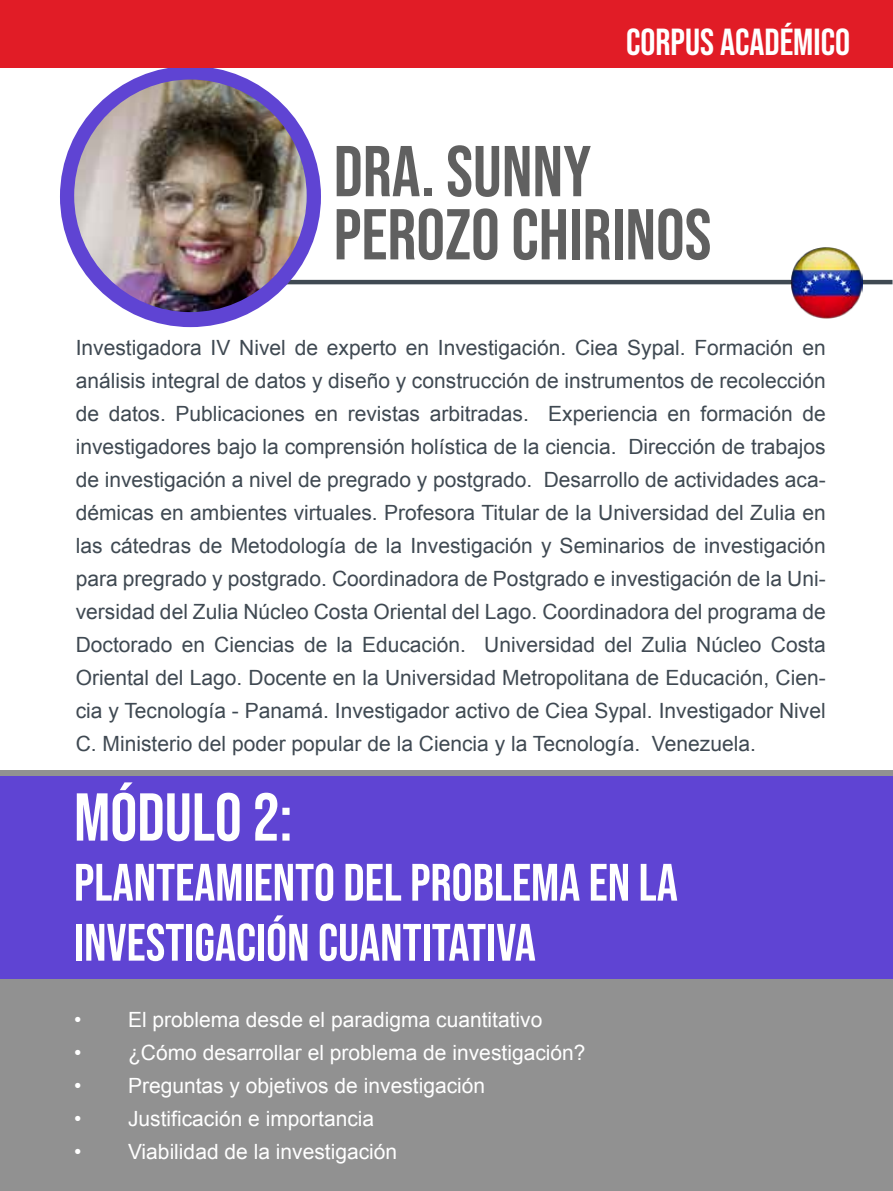
<style>
.page{position:relative;width:893px;height:1191px;background:#fff}
.page>*{position:absolute;margin:0;border:0;box-sizing:border-box;transform-origin:0 0}
.t1{font:71.7px/63.2px "Bebas Neue";color:#606060}
.t2{font:67.5px "Bebas Neue";color:#fff}
.t3{font:52.5px/60px "Bebas Neue";color:#fff}
.t4{font:37.5px "Bebas Neue";color:#fff}
.t5{font:21px/33px "Arial";color:#3f4952;text-align:justify}
.t6{font:21px "Arial";color:#fff}
</style>
<div class="page">
<hr style="left:283px;top:280px;width:609px;height:4px;background:#3f4952">
<div style="left:60px;top:66px;width:261px;height:261px;background:#5f44d3;border-radius:50%"></div>
<div style="left:0;top:770px;width:892px;height:421px;background:#919191"></div>
<img style="left:74px;top:80px;width:233px;height:232px;border-radius:116px">
<div style="left:0;top:0;width:893px;height:68px;background:#e11c26"></div>
<img style="left:790px;top:247px;width:72px;height:71px">
<div style="left:0;top:776px;width:892px;height:202px;background:#5f44d3"></div>
<h3 class="t4" style="left:626px;top:21px;width:226px">CORPUS ACADÉMICO</h3>
<h1 class="t1" style="left:334px;top:139px;width:379px">DRA. SUNNY<br>PEROZO CHIRINOS</h1>
<p class="t5" style="left:76px;top:331px;width:752px">Investigadora IV Nivel de experto en Investigación. Ciea Sypal. Formación en análisis integral de datos y diseño y construcción de instrumentos de recolección de datos. Publicaciones en revistas arbitradas. Experiencia en formación de investigadores bajo la comprensión holística de la ciencia. Dirección de trabajos de investigación a nivel de pregrado y postgrado. Desarrollo de actividades aca&shy;démicas en ambientes virtuales. Profesora Titular de la Universidad del Zulia en las cátedras de Metodología de la Investigación y Seminarios de investigación para pregrado y postgrado. Coordinadora de Postgrado e investigación de la Uni&shy;versidad del Zulia Núcleo Costa Oriental del Lago. Coordinadora del programa de Doctorado en Ciencias de la Educación. Universidad del Zulia Núcleo Costa Oriental del Lago. Docente en la Universidad Metropolitana de Educación, Cien&shy;cia y Tecnología - Panamá. Investigador activo de Ciea Sypal. Investigador Nivel C. Ministerio del poder popular de la Ciencia y la Tecnología. Venezuela.</p>
<h2 class="t2" style="left:74px;top:779px;width:220px">MÓDULO 2:</h2>
<h3 class="t3" style="left:74px;top:852px;width:605px">PLANTEAMIENTO DEL PROBLEMA EN LA<br>INVESTIGACIÓN CUANTITATIVA</h3>
<p class="t6" style="left:74px;top:1005px;width:470px">• El problema desde el paradigma cuantitativo</p>
<p class="t6" style="left:74px;top:1038px;width:513px">• ¿Cómo desarrollar el problema de investigación?</p>
<p class="t6" style="left:74px;top:1071px;width:413px">• Preguntas y objetivos de investigación</p>
<p class="t6" style="left:74px;top:1104px;width:302px">• Justificación e importancia</p>
<p class="t6" style="left:74px;top:1137px;width:325px">• Viabilidad de la investigación</p>
</div>
